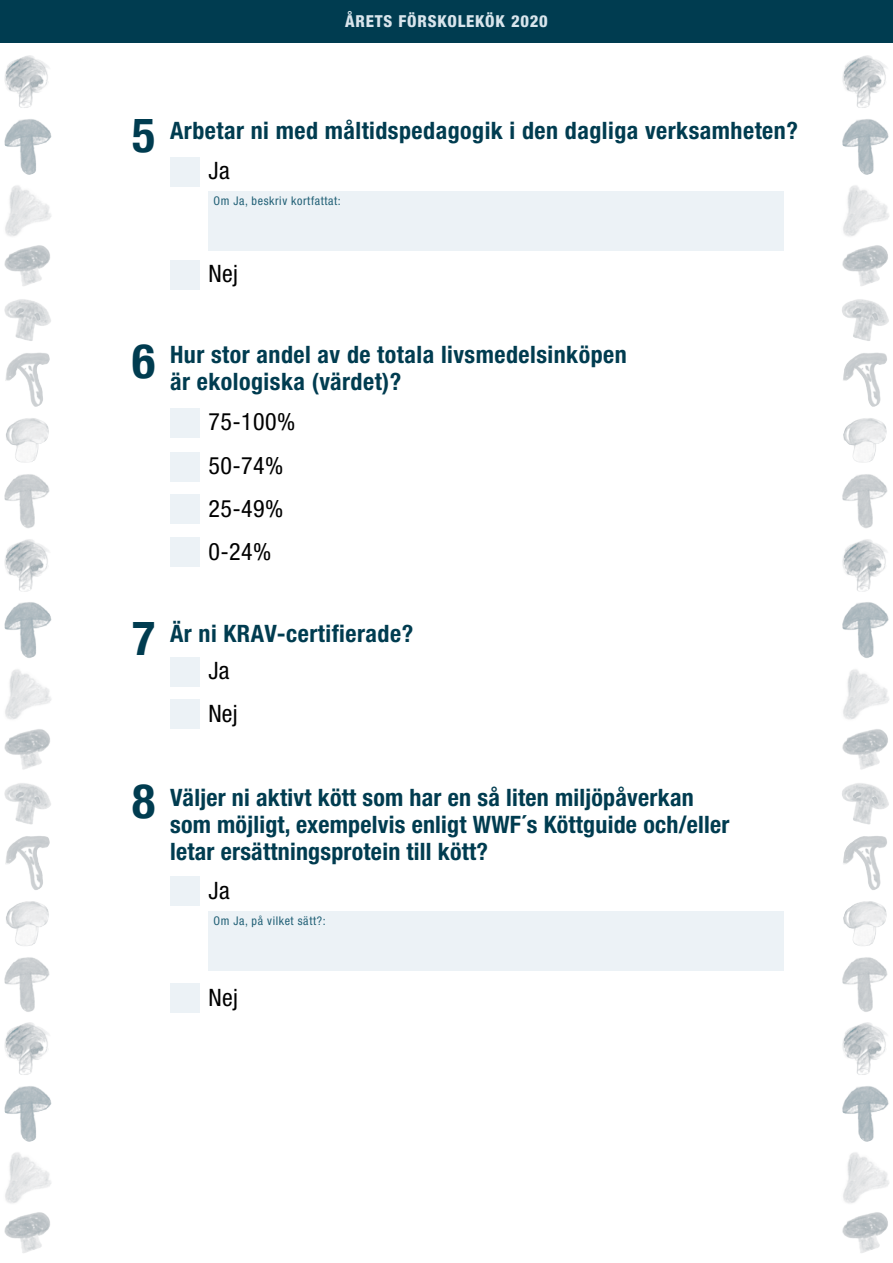
<style>
.page{position:relative;width:893px;height:1263px;background:#fff}
.page>*{position:absolute;margin:0;border:0;box-sizing:border-box;transform-origin:0 0}
.t1{font:700 condensed 48px "Helvetica Neue";color:#003c50}
.t2{font:700 condensed 24px/27px "Helvetica Neue LT Std";letter-spacing:.02em;color:#003c50}
.t3{font:condensed 24px/43.2px "Helvetica Neue LT Std";letter-spacing:.02em;color:#000}
.t4{font:800 condensed 16.5px "Helvetica Neue LT Std";letter-spacing:.05em;color:#d9e5ec}
.t5{font:condensed 12px "Helvetica Neue LT Std";letter-spacing:.05em;color:#216076}
</style>
<div class="page">
<div style="left:170px;top:452px;width:30px;height:29px;background:#ecf2f6"></div>
<div style="left:170px;top:408px;width:30px;height:29px;background:#ecf2f6"></div>
<div style="left:170px;top:494px;width:30px;height:30px;background:#ecf2f6"></div>
<div style="left:170px;top:537px;width:30px;height:30px;background:#ecf2f6"></div>
<div style="left:170px;top:657px;width:30px;height:30px;background:#ecf2f6"></div>
<div style="left:170px;top:699px;width:30px;height:30px;background:#ecf2f6"></div>
<div style="left:170px;top:876px;width:30px;height:30px;background:#ecf2f6"></div>
<div style="left:170px;top:983px;width:30px;height:30px;background:#ecf2f6"></div>
<div style="left:208px;top:911px;width:576px;height:60px;background:#ecf2f6"></div>
<img style="left:4px;top:299px;width:47px;height:42px">
<img style="left:4px;top:783px;width:47px;height:42px">
<img style="left:4px;top:245px;width:37px;height:41px">
<img style="left:4px;top:729px;width:37px;height:41px">
<img style="left:4px;top:1212px;width:37px;height:41px">
<img style="left:4px;top:55px;width:25px;height:52px">
<img style="left:4px;top:539px;width:25px;height:51px">
<img style="left:4px;top:1022px;width:25px;height:52px">
<img style="left:4px;top:119px;width:33px;height:56px">
<img style="left:4px;top:602px;width:33px;height:56px">
<img style="left:4px;top:1086px;width:33px;height:56px">
<img style="left:4px;top:474px;width:32px;height:54px">
<img style="left:4px;top:957px;width:32px;height:55px">
<img style="left:5px;top:185px;width:27px;height:51px">
<img style="left:5px;top:669px;width:27px;height:51px">
<img style="left:5px;top:1152px;width:27px;height:51px">
<img style="left:5px;top:353px;width:32px;height:28px">
<img style="left:5px;top:836px;width:32px;height:28px">
<img style="left:9px;top:418px;width:22px;height:9px">
<img style="left:9px;top:901px;width:22px;height:9px">
<img style="left:842px;top:299px;width:47px;height:42px">
<img style="left:842px;top:783px;width:47px;height:42px">
<img style="left:842px;top:245px;width:37px;height:41px">
<img style="left:842px;top:729px;width:38px;height:41px">
<img style="left:842px;top:1212px;width:36px;height:41px">
<img style="left:842px;top:55px;width:25px;height:52px">
<img style="left:842px;top:539px;width:25px;height:52px">
<img style="left:842px;top:1022px;width:25px;height:53px">
<img style="left:842px;top:119px;width:32px;height:56px">
<img style="left:842px;top:602px;width:36px;height:56px">
<img style="left:842px;top:1086px;width:32px;height:56px">
<img style="left:842px;top:474px;width:32px;height:54px">
<img style="left:842px;top:957px;width:32px;height:55px">
<img style="left:843px;top:185px;width:26px;height:51px">
<img style="left:843px;top:669px;width:29px;height:51px">
<img style="left:843px;top:1152px;width:26px;height:51px">
<img style="left:843px;top:353px;width:32px;height:28px">
<img style="left:843px;top:836px;width:32px;height:30px">
<img style="left:846px;top:418px;width:23px;height:9px">
<img style="left:845px;top:901px;width:24px;height:11px">
<div style="left:0;top:0;width:893px;height:43px;background:#003c50"></div>
<div style="left:170px;top:157px;width:30px;height:30px;background:#ecf2f6"></div>
<div style="left:170px;top:260px;width:30px;height:30px;background:#ecf2f6"></div>
<div style="left:208px;top:191px;width:576px;height:59px;background:#ecf2f6"></div>
<p class="t4" style="left:345px;top:11px;width:204px">ÅRETS FÖRSKOLEKÖK 2020</p>
<h1 class="t1" style="left:132px;top:95px;width:25px">5</h1>
<p class="t2" style="left:170px;top:117px;width:629px">Arbetar ni med måltidspedagogik i den dagliga verksamheten?</p>
<p class="t3" style="left:208px;top:149px;width:23px">Ja</p>
<p class="t5" style="left:213px;top:194px;width:129px">Om Ja, beskriv kortfattat:</p>
<p class="t3" style="left:208px;top:252px;width:31px">Nej</p>
<h1 class="t1" style="left:132px;top:321px;width:25px">6</h1>
<p class="t2" style="left:170px;top:341px;width:458px">Hur stor andel av de totala livsmedelsinköpen är ekologiska (värdet)?</p>
<p class="t3" style="left:208px;top:400px;width:89px">75-100%</p>
<p class="t3" style="left:208px;top:444px;width:77px">50-74%</p>
<p class="t3" style="left:208px;top:486px;width:77px">25-49%<br>0-24%</p>
<h1 class="t1" style="left:132px;top:598px;width:25px">7</h1>
<p class="t2" style="left:170px;top:620px;width:245px">Är ni KRAV-certifierade?</p>
<p class="t3" style="left:208px;top:649px;width:31px;line-height:42.6px">Ja<br>Nej</p>
<h1 class="t1" style="left:132px;top:761px;width:25px">8</h1>
<p class="t2" style="left:170px;top:784px;width:561px">Väljer ni aktivt kött som har en så liten miljöpåverkan som möjligt, exempelvis enligt WWF´s Köttguide och/eller letar ersättningsprotein till kött?</p>
<p class="t3" style="left:208px;top:869px;width:23px">Ja</p>
<p class="t5" style="left:213px;top:914px;width:114px">Om Ja, på vilket sätt?:</p>
<p class="t3" style="left:208px;top:975px;width:31px">Nej</p>
</div>
